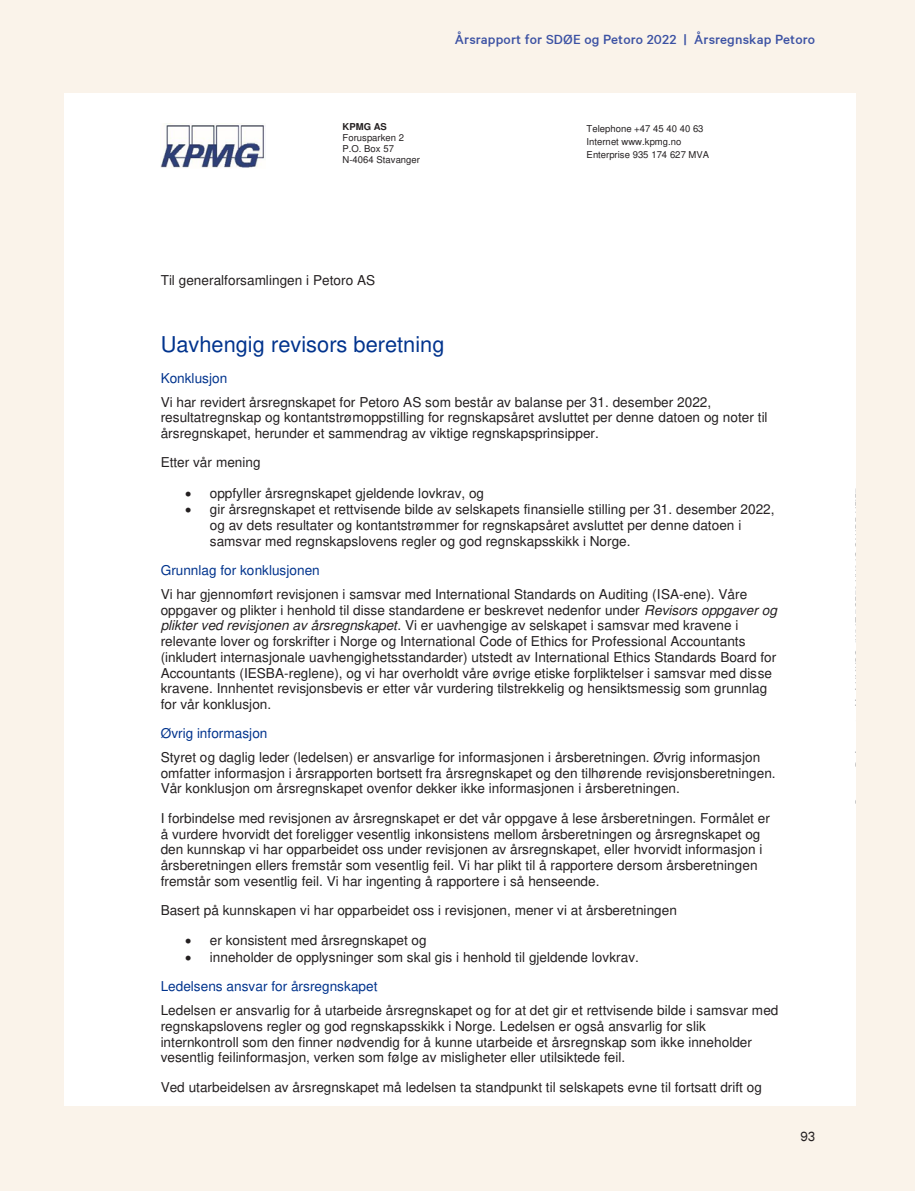
<style>
.page{position:relative;width:915px;height:1191px;background:#fff}
.page>*{position:absolute;margin:0;border:0;box-sizing:border-box;transform-origin:0 0}
.t1{font:21.75px "Helvetica";color:#00338d}
.t2{font:500 15px "Calibre";letter-spacing:.01em;color:#3b51a3}
.t3{font:15px "Calibre";color:#231f20}
.t4{font:13.65px/15.8px "Helvetica";color:#231f20}
.t5{font:13.65px "Helvetica";color:#00338d}
.t6{font:9.45px/11.1px "Helvetica";letter-spacing:-.005em;color:#231f20}
.t7{font:700 9.45px "Helvetica";color:#231f20}
.s1{font-style:italic}
.s2{color:#00338d}
</style>
<div class="page">
<div style="left:0;top:0;width:914px;height:1191px;background:#faf3ea"></div>
<div style="left:64px;top:94px;width:791px;height:1011px;background:#fff"></div>
<img style="left:161px;top:123px;width:103px;height:45px">
<p class="t2" style="left:454px;top:30px;width:361px">Årsrapport for SDØE og Petoro 2022 | Årsregnskap Petoro</p>
<p class="t7" style="left:342px;top:121px;width:46px">KPMG AS</p>
<p class="t6" style="left:342px;top:133px;width:79px">Forusparken 2<br>P.O. Box 57<br>N-4064 Stavanger</p>
<p class="t6" style="left:586px;top:123px;width:124px;line-height:13px">Telephone +47 45 40 40 63<br>Internet www.kpmg.no<br>Enterprise 935 174 627 MVA</p>
<p class="t4" style="left:161px;top:274px;width:216px">Til generalforsamlingen i Petoro AS</p>
<h1 class="t1" style="left:161px;top:335px;width:285px">Uavhengig revisors beretning</h1>
<p class="t5" style="left:161px;top:372px;width:68px">Konklusjon</p>
<p class="t4" style="left:161px;top:395px;width:608px">Vi har revidert årsregnskapet for Petoro AS som består av balanse per 31. desember 2022, resultatregnskap og kontantstrømoppstilling for regnskapsåret avsluttet per denne datoen og noter til årsregnskapet, herunder et sammendrag av viktige regnskapsprinsipper.</p>
<p class="t4" style="left:161px;top:456px;width:101px">Etter vår mening</p>
<p class="t4" style="left:185px;top:486px;width:300px">• oppfyller årsregnskapet gjeldende lovkrav, og</p>
<p class="t4" style="left:210px;top:503px;width:566px;text-indent:-25px">• gir årsregnskapet et rettvisende bilde av selskapets finansielle stilling per 31. desember 2022, og av dets resultater og kontantstrømmer for regnskapsåret avsluttet per denne datoen i samsvar med regnskapslovens regler og god regnskapsskikk i Norge.</p>
<p class="t5" style="left:161px;top:565px;width:161px">Grunnlag for konklusjonen</p>
<p class="t4" style="left:161px;top:587px;width:617px">Vi har gjennomført revisjonen i samsvar med International Standards on Auditing (ISA-ene). Våre oppgaver og plikter i henhold til disse standardene er beskrevet nedenfor under <span class="s1">Revisors oppgaver og plikter ved revisjonen av årsregnskapet</span>. Vi er uavhengige av selskapet i samsvar med kravene i relevante lover og forskrifter i Norge og International Code of Ethics for Professional Accountants (inkludert internasjonale uavhengighetsstandarder) utstedt av International Ethics Standards Board for Accountants (IESBA-reglene), og vi har overholdt våre øvrige etiske forpliktelser i samsvar med disse kravene. Innhentet revisjonsbevis er etter vår vurdering tilstrekkelig og hensiktsmessig som grunnlag for vår konklusjon.</p>
<p class="t5" style="left:161px;top:728px;width:108px">Øvrig informasjon</p>
<p class="t4" style="left:161px;top:750px;width:616px">Styret og daglig leder (ledelsen) er ansvarlige for informasjonen i årsberetningen. Øvrig informasjon omfatter informasjon i årsrapporten bortsett fra årsregnskapet og den tilhørende revisjonsberetningen.<br>Vår konklusjon om årsregnskapet ovenfor dekker ikke informasjonen i årsberetningen.</p>
<p class="t4" style="left:161px;top:811px;width:610px">I forbindelse med revisjonen av årsregnskapet er det vår oppgave å lese årsberetningen. Formålet er å vurdere hvorvidt det foreligger vesentlig inkonsistens mellom årsberetningen og årsregnskapet og den kunnskap vi har opparbeidet oss under revisjonen av årsregnskapet, eller hvorvidt informasjon i årsberetningen ellers fremstår som vesentlig feil. Vi har plikt til å rapportere dersom årsberetningen fremstår som vesentlig feil. Vi har ingenting å rapportere i så henseende.</p>
<p class="t4" style="left:161px;top:903px;width:517px">Basert på kunnskapen vi har opparbeidet oss i revisjonen, mener vi at årsberetningen</p>
<p class="t4" style="left:185px;top:933px;width:243px">• er konsistent med årsregnskapet og</p>
<p class="t4" style="left:161px;top:944px;width:479px;line-height:29.1px;text-indent:25px">• inneholder de opplysninger som skal gis i henhold til gjeldende lovkrav.<br><span class="s2">Ledelsens ansvar for årsregnskapet</span></p>
<p class="t4" style="left:161px;top:1003px;width:619px">Ledelsen er ansvarlig for å utarbeide årsregnskapet og for at det gir et rettvisende bilde i samsvar med regnskapslovens regler og god regnskapsskikk i Norge. Ledelsen er også ansvarlig for slik internkontroll som den finner nødvendig for å kunne utarbeide et årsregnskap som ikke inneholder vesentlig feilinformasjon, verken som følge av misligheter eller utilsiktede feil.</p>
<p class="t4" style="left:161px;top:1080px;width:602px">Ved utarbeidelsen av årsregnskapet må ledelsen ta standpunkt til selskapets evne til fortsatt drift og</p>
<p class="t3" style="left:800px;top:1127px;width:16px">93</p>
</div>
